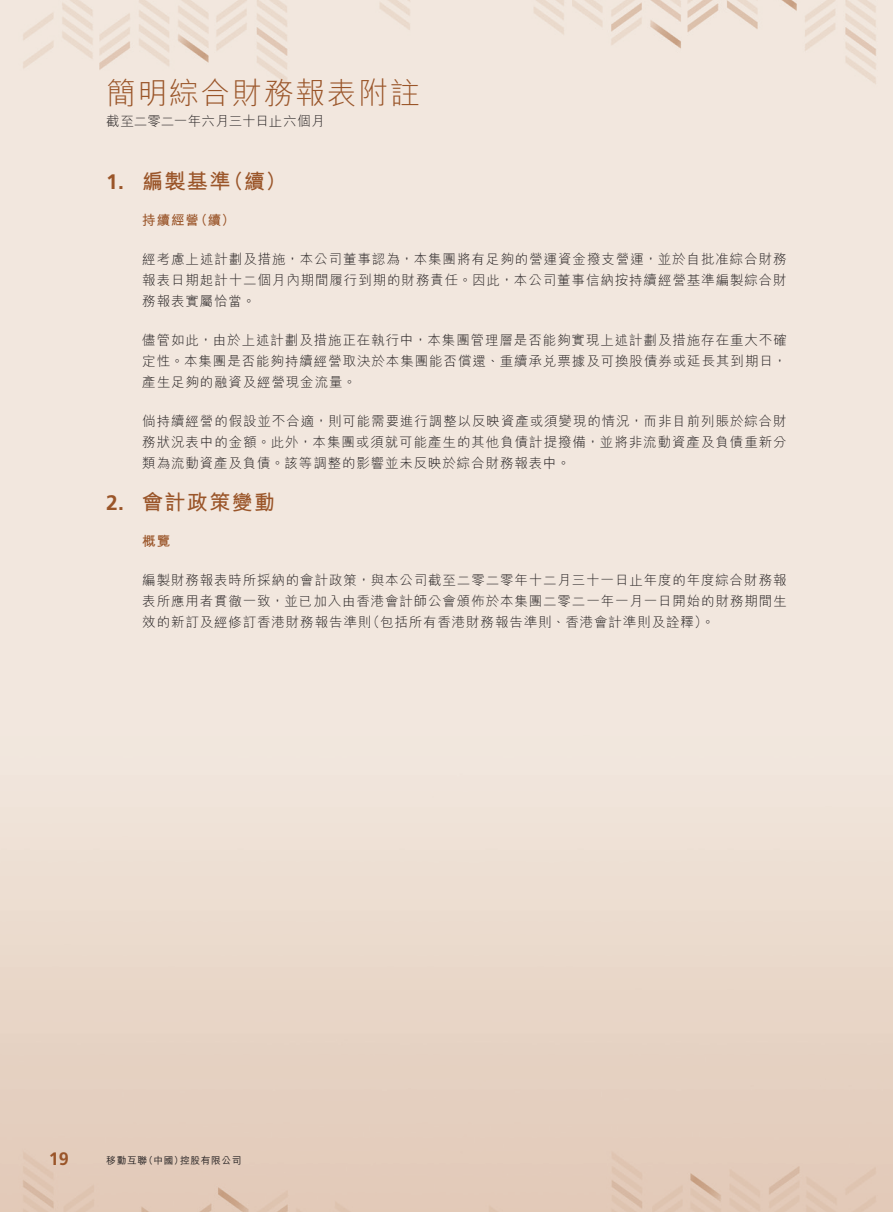
<style>
.page{position:relative;width:893px;height:1212px;background:#fff}
.page>*{position:absolute;margin:0;border:0;box-sizing:border-box;transform-origin:0 0}
.t1{font:300 30px "M Hei HK";letter-spacing:.05em;color:#9a5529}
._03_H1{font:700 21px "M Hei HK";letter-spacing:.065em;color:#9a5529}
._03_H1-2{font:700 21px "Frutiger LT Std";color:#9a5529}
.t2{font:700 18px "Frutiger LT Std";color:#9a5529}
._12___P2{font:300 13.5px/21px "M Hei HK";letter-spacing:.065em;color:#231f20;text-align:justify}
._12___P2-2{font:300 13.5px "M Hei HK";letter-spacing:.005em;color:#231f20}
._04___H2{font:700 13.5px "M Hei HK";letter-spacing:.065em;color:#9a5529}
.t3{font:500 9.75px "M Hei HK";letter-spacing:.065em;color:#231f20}
</style>
<div class="page">
<h1 class="t1" style="left:106px;top:72px;width:315px">簡明綜合財務報表附註</h1>
<p class="_12___P2-2" style="left:106px;top:111px;width:220px">截至二零二一年六月三十日止六個月</p>
<p class="_03_H1-2" style="left:106px;top:169px;width:19px">1.</p>
<p class="_03_H1-2" style="left:106px;top:490px;width:19px">2.</p>
<p class="_03_H1" style="left:142px;top:166px;width:90px">編製基準</p>
<p class="_03_H1" style="left:223px;top:166px;width:65px">（續(</p>
<p class="_04___H2" style="left:194px;top:210px;width:42px">（續(</p>
<p class="_04___H2" style="left:142px;top:210px;width:58px">持續經營</p>
<p class="_12___P2" style="left:142px;top:248px;width:646px">經考慮上述計劃及措施，本公司董事認為，本集團將有足夠的營運資金撥支營運，並於自批准綜合財務報表日期起計十二個月內期間履行到期的財務責任。因此，本公司董事信納按持續經營基準編製綜合財務報表實屬恰當。</p>
<p class="_12___P2" style="left:142px;top:329px;width:646px">儘管如此，由於上述計劃及措施正在執行中，本集團管理層是否能夠實現上述計劃及措施存在重大不確定性。本集團是否能夠持續經營取決於本集團能否償還、重續承兌票據及可換股債券或延長其到期日，產生足夠的融資及經營現金流量。</p>
<p class="_12___P2" style="left:142px;top:410px;width:646px">倘持續經營的假設並不合適，則可能需要進行調整以反映資產或須變現的情況，而非目前列賬於綜合財務狀況表中的金額。此外，本集團或須就可能產生的其他負債計提撥備，並將非流動資產及負債重新分類為流動資產及負債。該等調整的影響並未反映於綜合財務報表中。</p>
<p class="_03_H1" style="left:142px;top:487px;width:134px">會計政策變動</p>
<p class="_04___H2" style="left:142px;top:531px;width:29px">概覽</p>
<p class="_12___P2" style="left:142px;top:569px;width:646px">編製財務報表時所採納的會計政策，與本公司截至二零二零年十二月三十一日止年度的年度綜合財務報</p>
<p class="_12___P2" style="left:142px;top:590px;width:646px">表所應用者貫徹一致，並已加入由香港會計師公會頒佈於本集團二零二一年一月一日開始的財務期間生</p>
<p class="_12___P2" style="left:366px;top:611px;width:350px">（包括所有香港財務報告準則、香港會計準則及詮釋。(</p>
<p class="_12___P2" style="left:142px;top:611px;width:230px">效的新訂及經修訂香港財務報告準則</p>
<h3 class="t2" style="left:49px;top:1148px;width:22px">19</h3>
<p class="t3" style="left:180px;top:1154px;width:63px">控股有限公司</p>
<p class="t3" style="left:106px;top:1154px;width:42px">移動互聯</p>
<p class="t3" style="left:144px;top:1154px;width:41px">（中國）</p>
</div>
